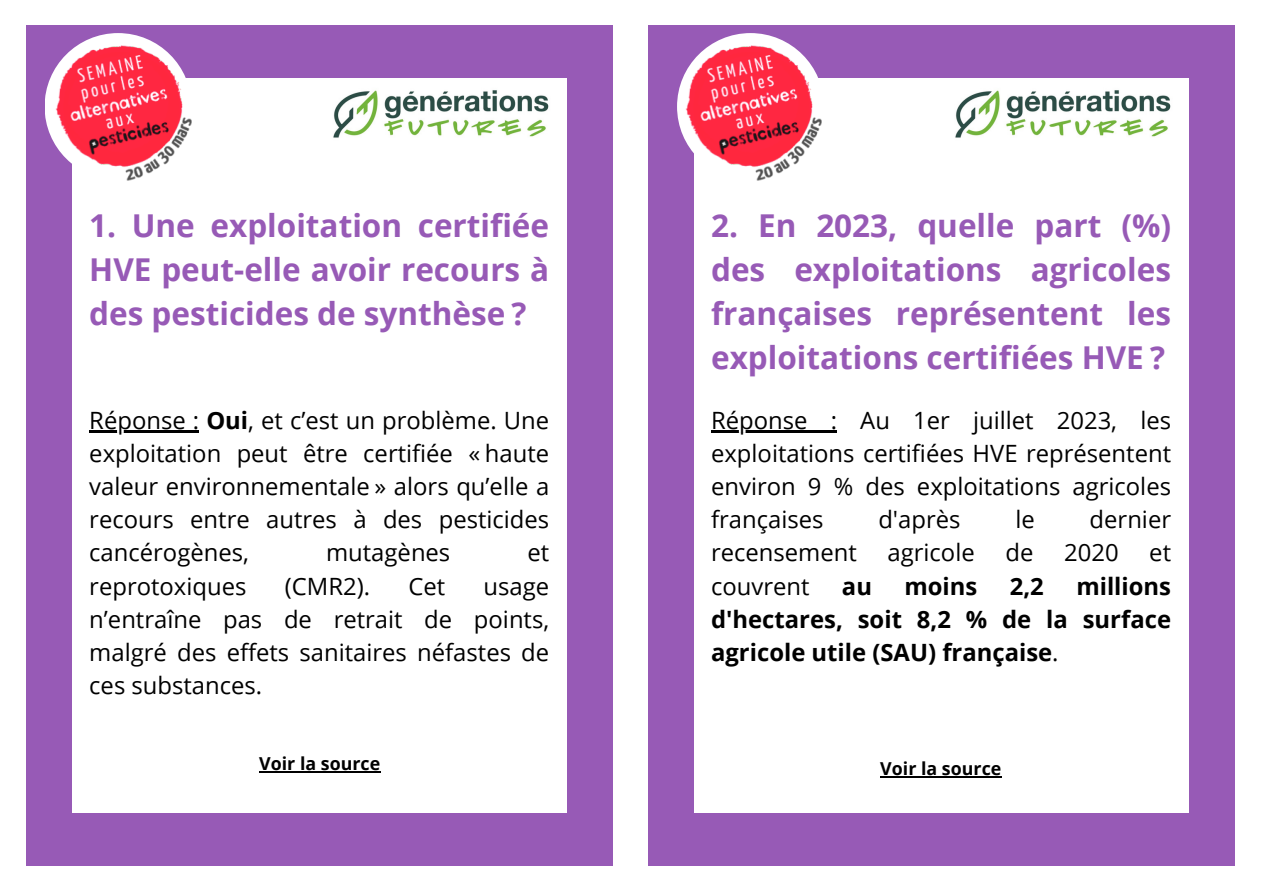
<style>
.page{position:relative;width:1263px;height:893px;background:#fff}
.page>*{position:absolute;margin:0;border:0;box-sizing:border-box;transform-origin:0 0}
.t1{font:700 31.5px/43.9px "Open Sans";color:#975ab6;text-align:justify}
.t2{font:23.85px/33.2px "Open Sans";color:#000;text-align:justify}
.t3{font:700 23.85px/33.2px "Open Sans";color:#000;text-align:justify}
.t4{font:700 17.85px "Open Sans";color:#000}
.s1{font-weight:700}
.s2{font-weight:400}
</style>
<div class="page">
<div style="left:26px;top:25px;width:587px;height:840px;background:#975ab6"></div>
<div style="left:648px;top:25px;width:586px;height:840px;background:#975ab6"></div>
<div style="left:72px;top:78px;width:494px;height:734px;background:#fff"></div>
<div style="left:694px;top:78px;width:494px;height:734px;background:#fff"></div>
<div style="left:677px;top:33px;width:147px;height:147px;background:#fff;border-radius:50%"></div>
<div style="left:45px;top:33px;width:147px;height:147px;background:#fff;border-radius:50%"></div>
<img style="left:333px;top:90px;width:216px;height:48px">
<img style="left:955px;top:90px;width:216px;height:48px">
<img style="left:55px;top:46px;width:136px;height:134px">
<img style="left:686px;top:46px;width:136px;height:134px">
<hr style="left:89px;top:430px;width:110px;height:2px;background:#000">
<hr style="left:711px;top:430px;width:126px;height:2px;background:#000">
<hr style="left:259px;top:771px;width:121px;height:2px;background:#000">
<hr style="left:880px;top:776px;width:121px;height:1px;background:#000">
<h1 class="t1" style="left:89px;top:203px;width:461px">1. Une exploitation certifiée HVE peut-elle avoir recours à des pesticides de synthèse ?</h1>
<h2 class="t2" style="left:89px;top:403px;width:461px">Réponse : <span class="s1">Oui</span>, et c’est un problème. Une exploitation peut être certifiée « haute valeur environnementale » alors qu’elle a recours entre autres à des pesticides cancérogènes,</h2>
<h2 class="t2" style="left:326px;top:535px;width:126px">mutagènes</h2>
<h2 class="t2" style="left:527px;top:535px;width:23px">et</h2>
<h2 class="t2" style="left:89px;top:569px;width:159px">reprotoxiques</h2>
<h2 class="t2" style="left:285px;top:569px;width:87px">(CMR2).</h2>
<h2 class="t2" style="left:408px;top:569px;width:38px">Cet</h2>
<h2 class="t2" style="left:89px;top:569px;width:461px;text-indent:394px">usage n’entraîne pas de retrait de points, malgré des effets sanitaires néfastes de ces substances.</h2>
<p class="t1" style="left:711px;top:203px;width:461px">2. En 2023, quelle part (%) des exploitations agricoles françaises représentent les exploitations certifiées HVE ?</p>
<h1 class="t2" style="left:711px;top:403px;width:461px">Réponse : Au 1er juillet 2023, les exploitations certifiées HVE représentent environ 9 % des exploitations agricoles françaises</h1>
<h1 class="t2" style="left:878px;top:502px;width:84px">d'après</h1>
<h1 class="t2" style="left:1015px;top:502px;width:21px">le</h1>
<h1 class="t2" style="left:1089px;top:502px;width:83px">dernier</h1>
<h1 class="t2" style="left:711px;top:535px;width:147px">recensement</h1>
<h1 class="t2" style="left:887px;top:535px;width:89px">agricole</h1>
<h1 class="t2" style="left:1005px;top:535px;width:29px">de</h1>
<h1 class="t2" style="left:1064px;top:535px;width:56px">2020</h1>
<h1 class="t2" style="left:1149px;top:535px;width:23px">et</h1>
<h1 class="t2" style="left:711px;top:569px;width:100px">couvrent</h1>
<h1 class="t3" style="left:842px;top:569px;width:32px">au</h1>
<h1 class="t3" style="left:904px;top:569px;width:74px">moins</h1>
<h1 class="t3" style="left:1010px;top:569px;width:36px">2,2</h1>
<h1 class="t3" style="left:711px;top:569px;width:461px;text-indent:365px">millions d'hectares, soit 8,2 % de la surface agricole utile (SAU) française<span class="s2">.</span></h1>
<h2 class="t4" style="left:259px;top:751px;width:123px">Voir la source</h2>
<p class="t4" style="left:880px;top:755px;width:123px">Voir la source</p>
</div>
